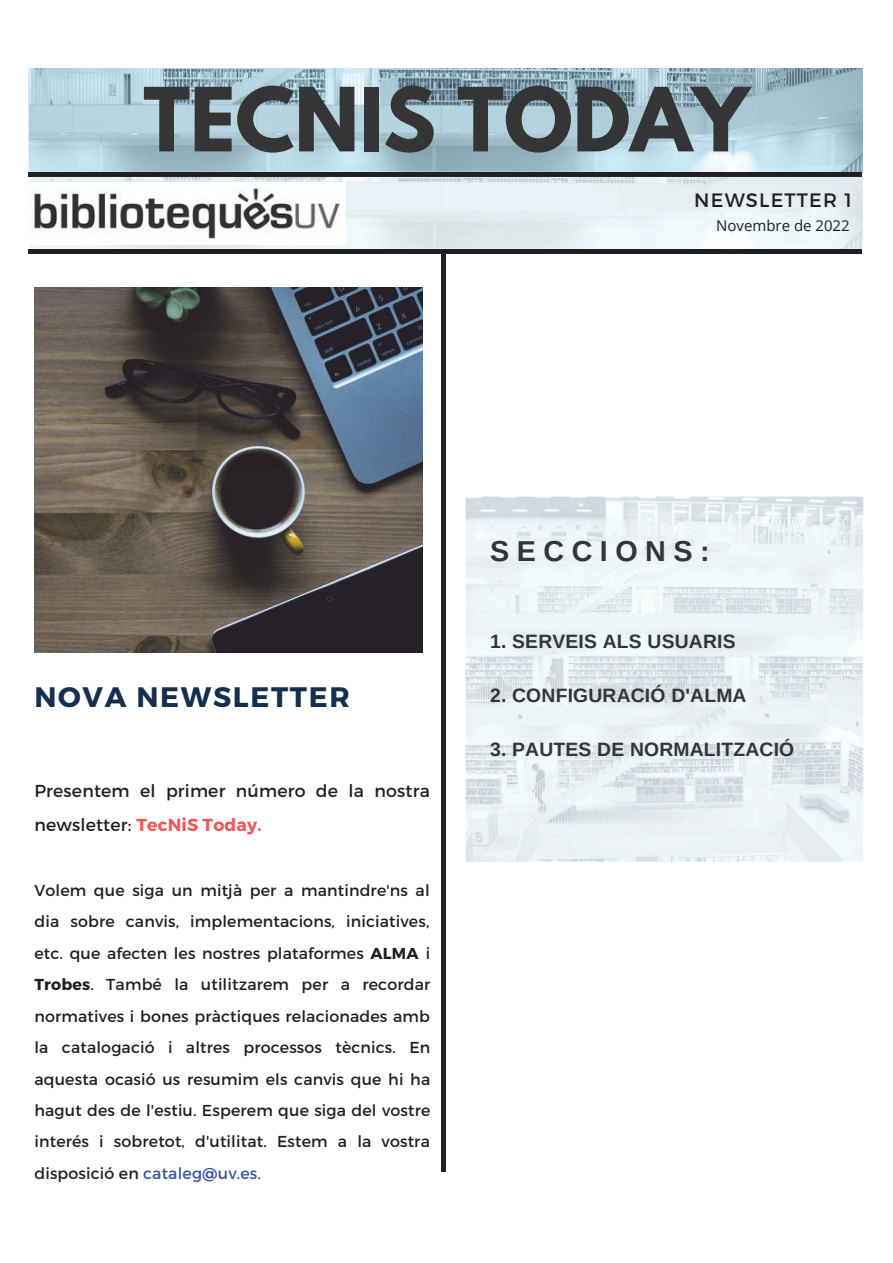
<style>
.page{position:relative;width:893px;height:1263px;background:#fff}
.page>*{position:absolute;margin:0;border:0;box-sizing:border-box;transform-origin:0 0}
.t1{font:700 78.3px "League Spartan";color:#363536}
.t2{font:700 28.8px "Arimo";letter-spacing:.26em;color:#363536}
.t3{font:700 28.2px "Montserrat";letter-spacing:.06em;color:#172f4e}
.t4{font:700 19.35px "Arimo";letter-spacing:.01em;color:#363536}
.t5{font:19.35px "Montserrat";letter-spacing:.06em;color:#231f20}
.t6{font:17.4px/33.8px "Montserrat";letter-spacing:.01em;color:#231f20}
.t7{font:15.9px/31.5px "Montserrat";letter-spacing:.01em;color:#231f20;text-align:justify}
.t8{font:15px "Open Sans";color:#231f20}
.s1{font-weight:700;color:#f0585a}
.s2{font-weight:700}
.s3{color:#3853a3}
</style>
<div class="page">
<img style="left:29px;top:68px;width:833px;height:104px">
<div style="left:29px;top:172px;width:833px;height:5px;background:#231f20"></div>
<div style="left:29px;top:249px;width:833px;height:5px;background:#231f20"></div>
<img style="left:34px;top:287px;width:388px;height:365px">
<hr style="left:441px;top:249px;width:4px;height:923px;background:#231f20">
<img style="left:465px;top:497px;width:398px;height:365px">
<img style="left:557px;top:785px;width:244px;height:3px">
<img style="left:29px;top:177px;width:834px;height:72px">
<img style="left:29px;top:182px;width:316px;height:62px">
<h1 class="t1" style="left:143px;top:81px;width:608px">TECNIS TODAY</h1>
<p class="t5" style="left:694px;top:187px;width:159px">NEWSLETTER 1</p>
<p class="t8" style="left:716px;top:215px;width:135px">Novembre de 2022</p>
<h3 class="t3" style="left:34px;top:679px;width:317px">NOVA NEWSLETTER</h3>
<p class="t6" style="left:34px;top:773px;width:397px">Presentem el primer número de la nostra newsletter: <span class="s1">TecNiS Today.</span></p>
<p class="t7" style="left:34px;top:874px;width:397px">Volem que siga un mitjà per a mantindre'ns al dia sobre canvis, implementacions, iniciatives, etc. que afecten les nostres plataformes <span class="s2">ALMA</span> i <span class="s2">Trobes</span>. També la utilitzarem per a recordar normatives i bones pràctiques relacionades amb la catalogació i altres processos tècnics. En aquesta ocasió us resumim els canvis que hi ha hagut des de l'estiu. Esperem que siga del vostre interés i sobretot, d'utilitat. Estem a la vostra disposició en <span class="s3">cataleg@uv.es.</span></p>
<h2 class="t2" style="left:490px;top:535px;width:221px">SECCIONS:</h2>
<p class="t4" style="left:490px;top:630px;width:247px">1. SERVEIS ALS USUARIS</p>
<p class="t4" style="left:490px;top:684px;width:258px">2. CONFIGURACIÓ D'ALMA</p>
<p class="t4" style="left:490px;top:738px;width:306px">3. PAUTES DE NORMALITZACIÓ</p>
</div>
